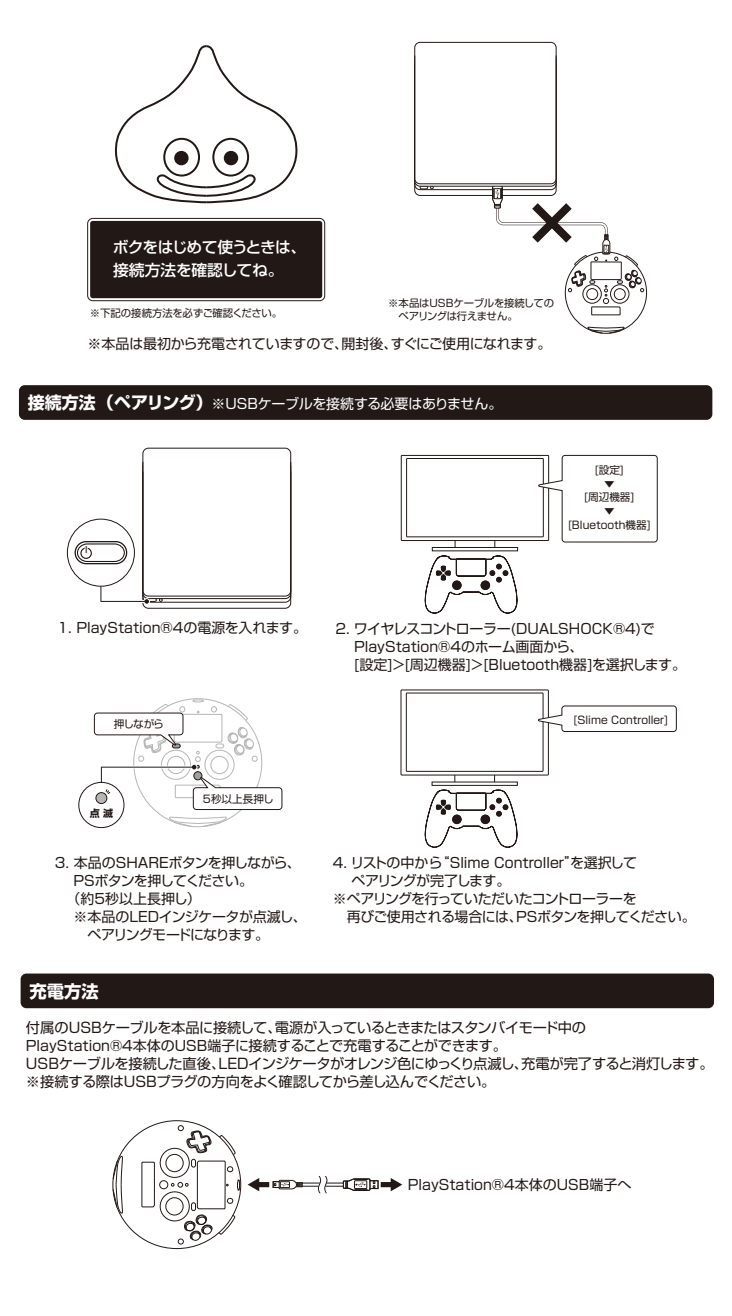
<style>
.page{position:relative;width:732px;height:1316px;background:#fff}
.page>*{position:absolute;margin:0;border:0;box-sizing:border-box;transform-origin:0 0}
.t1{font:800 57.8px "Shin Go Pro";color:#221815}
.t2{font:700 17.4px "Shin Go Pro";color:#fff}
.t3{font:700 17px "Shin Go Pro";color:#fff}
.t4{font:500 15.6px/22.6px "Shin Go Pro";letter-spacing:-.04em;color:#fff}
.t5{font:14.2px/18px "Shin Go Pro";letter-spacing:-.035em;color:#221815}
.t6{font:14px/18px "Shin Go Pro";letter-spacing:-.01em;color:#221815}
.t7{font:14px "Shin Go Pro";letter-spacing:-.045em;color:#221815}
.t8{font:14px "Shin Go Pro";letter-spacing:-.035em;color:#221815}
.t9{font:14px "Shin Go Pro";letter-spacing:-.02em;color:#fff}
.t10{font:14px "Shin Go Pro";letter-spacing:-.055em;color:#221815}
.t11{font:14px "Shin Go Pro";letter-spacing:-.075em;color:#221815}
.t12{font:14px "Shin Go Pro";letter-spacing:-.065em;color:#221815}
.t13{font:10.6px/13.6px "Shin Go Pro";color:#221815;text-align:center}
.t14{font:10.4px/13.4px "Shin Go Pro";letter-spacing:-.025em;color:#221815}
.t15{font:700 10px "Shin Go Pro";color:#221815}
.s1{font-size:14.2px}
</style>
<div class="page">
<div style="left:21px;top:973px;width:693px;height:35px;background:#221815;border-radius:6px"></div>
<svg style="left:248px;top:1178px;width:55px;height:13px"></svg>
<svg style="left:342px;top:1178px;width:60px;height:13px"></svg>
<svg style="left:302px;top:1182px;width:42px;height:4px"></svg>
<svg style="left:318px;top:1176px;width:9px;height:17px"></svg>
<div style="left:165px;top:1153px;width:19px;height:19px;border:1px solid #221815;border-radius:50%"></div>
<div style="left:160px;top:1147px;width:30px;height:30px;border:1px solid #221815;border-radius:50%"></div>
<div style="left:160px;top:1191px;width:30px;height:30px;border:1px solid #221815;border-radius:50%"></div>
<div style="left:165px;top:1197px;width:19px;height:18px;border:1px solid #221815;border-radius:50%"></div>
<div style="left:159px;top:1180px;width:9px;height:9px;border:1px solid #221815;border-radius:50%"></div>
<svg style="left:141px;top:1161px;width:14px;height:46px"></svg>
<svg style="left:112px;top:1154px;width:11px;height:60px"></svg>
<svg style="left:171px;top:1125px;width:69px;height:119px"></svg>
<div style="left:19px;top:385px;width:693px;height:35px;background:#221815;border-radius:6px"></div>
<div style="left:67px;top:518px;width:68px;height:68px;border:1px solid #221815;border-radius:50%"></div>
<hr style="left:101px;top:601px;width:46px;height:1px;background:#221815">
<svg style="left:142px;top:461px;width:149px;height:148px"></svg>
<svg style="left:101px;top:586px;width:1px;height:15px"></svg>
<div style="left:75px;top:541px;width:52px;height:23px;border:1px solid #221815;border-radius:11px"></div>
<svg style="left:76px;top:543px;width:49px;height:19px"></svg>
<div style="left:401px;top:455px;width:148px;height:86px;border:1px solid #221815"></div>
<div style="left:406px;top:458px;width:137px;height:79px;border:1px solid #221815"></div>
<svg style="left:432px;top:547px;width:86px;height:4px"></svg>
<svg style="left:538px;top:454px;width:120px;height:89px"></svg>
<svg style="left:424px;top:555px;width:94px;height:58px"></svg>
<div style="left:454px;top:771px;width:41px;height:12px;border:1px solid #221815"></div>
<div style="left:401px;top:690px;width:147px;height:85px;background:#fff"></div>
<div style="left:401px;top:689px;width:148px;height:86px;border:1px solid #221815"></div>
<div style="left:406px;top:692px;width:137px;height:79px;border:1px solid #221815"></div>
<svg style="left:432px;top:781px;width:85px;height:4px"></svg>
<svg style="left:424px;top:789px;width:94px;height:58px"></svg>
<svg style="left:538px;top:705px;width:139px;height:27px"></svg>
<svg style="left:168px;top:816px;width:60px;height:11px"></svg>
<div style="left:78px;top:782px;width:46px;height:46px;border:1px solid #221815;border-radius:50%"></div>
<svg style="left:93px;top:699px;width:190px;height:111px"></svg>
<div style="left:96px;top:792px;width:11px;height:11px;background:#b5b6b6;border-radius:50%"></div>
<div style="left:96px;top:792px;width:11px;height:11px;border:1px solid #221815;border-radius:50%"></div>
<svg style="left:87px;top:217px;width:239px;height:85px;background:#352b29"></svg>
<svg style="left:587px;top:327px;width:38px;height:7px"></svg>
<svg style="left:114px;top:45px;width:184px;height:159px"></svg>
<div style="left:175px;top:152px;width:13px;height:12px;background:#221714;border-radius:50%"></div>
<div style="left:174px;top:151px;width:15px;height:14px;border:2px solid #221815;border-radius:50%"></div>
<svg style="left:414px;top:55px;width:230px;height:260px"></svg>
<h1 class="t1" style="left:523px;top:178px;width:59px">×</h1>
<p class="t4" style="left:113px;top:234px;width:195px">ボクをはじめて使うときは、接続方法を確認してね。</p>
<p class="t14" style="left:90px;top:305px;width:194px">※下記の接続方法を必ずご確認ください。</p>
<p class="t14" style="left:388px;top:295px;width:167px">※本品はUSBケーブルを接続しての　ペアリングは行えません。</p>
<p class="t6" style="left:88px;top:333px;width:465px">※本品は最初から充電されていますので、開封後、すぐにご使用になれます。</p>
<p class="t3" style="left:28px;top:389px;width:186px">接続方法　（ペアリング）</p>
<p class="t9" style="left:211px;top:392px;width:292px">※USBケーブルを接続する必要はありません。</p>
<p class="t13" style="left:568px;top:462px;width:84px">[設定]<br>▼<br>[周辺機器]<br>▼<br>[Bluetooth機器]</p>
<p class="t6" style="left:58px;top:617px;width:251px">1. PlayStation®4の電源を入れます。</p>
<p class="t6" style="left:335px;top:617px;width:352px">2. ワイヤレスコントローラー(DUALSHOCK®4)で<br>　 PlayStation®4のホーム画面から、<br>　 [設定]＞[周辺機器]＞[Bluetooth機器]を選択します。</p>
<p class="t13" style="left:114px;top:716px;width:51px">押しながら</p>
<p class="t13" style="left:573px;top:711px;width:96px">[Slime Controller]</p>
<p class="t15" style="left:90px;top:804px;width:25px">点 滅</p>
<p class="t13" style="left:203px;top:791px;width:72px">5秒以上長押し</p>
<p class="t6" style="left:55px;top:852px;width:248px">3. 本品のSHAREボタンを押しながら、</p>
<p class="t10" style="left:73px;top:869px;width:181px">PSボタンを押してください。</p>
<p class="t6" style="left:66px;top:888px;width:136px">（約5秒以上長押し）</p>
<p class="t6" style="left:55px;top:906px;width:253px">　 ※本品のLEDインジケータが点滅し、</p>
<p class="t11" style="left:87px;top:923px;width:183px">ペアリングモードになります。</p>
<p class="t2" style="left:30px;top:977px;width:71px">充電方法</p>
<p class="t6" style="left:333px;top:852px;width:306px">4. リストの中から“Slime Controller”を選択して</p>
<p class="t12" style="left:351px;top:869px;width:161px">ペアリングが完了します。</p>
<p class="t8" style="left:333px;top:887px;width:306px">※ペアリングを行っていただいたコントローラーを</p>
<p class="t7" style="left:333px;top:905px;width:364px">　再びご使用される場合には、PSボタンを押してください。</p>
<p class="t5" style="left:26px;top:1016px;width:562px">付属のUSBケーブルを本品に接続して、電源が入っているときまたはスタンバイモード中の</p>
<p class="t6" style="left:26px;top:1034px;width:482px">PlayStation®4本体のUSB端子に<span class="s1">接続することで充電することができます。</span></p>
<p class="t5" style="left:26px;top:1052px;width:689px">USBケーブルを接続した直後、LEDインジケータがオレンジ色にゆっくり点滅し、充電が完了すると消灯します。※接続する際はUSBプラグの方向をよく確認してから差し込んでください。</p>
<p class="t6" style="left:408px;top:1174px;width:225px">PlayStation®4本体のUSB端子へ</p>
</div>
